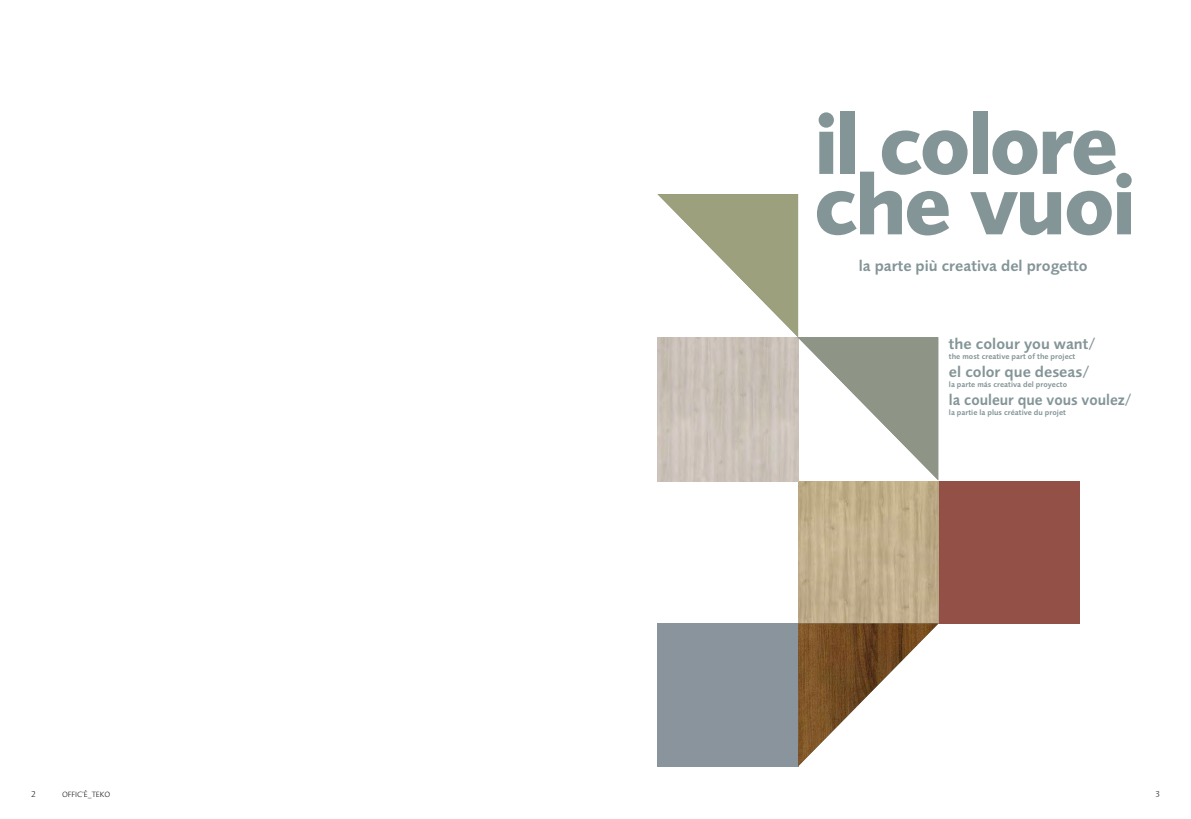
<style>
.page{position:relative;width:1191px;height:819px;background:#fff}
.page>*{position:absolute;margin:0;border:0;box-sizing:border-box;transform-origin:0 0}
.t1{font:700 87.5px "Foundry Sans";letter-spacing:-.04em;color:#849597}
.t2{font:600 15.75px "Foundry Sans";color:#849597}
.t3{font:600 15.75px "Foundry Sans";color:#849597;scale:.95 1}
.t4{font:300 8.75px "Foundry Sans";color:#000}
.t5{font:600 7.88px "Foundry Sans";color:#849597}
.t6{font:300 7.88px "Foundry Sans";color:#000}
</style>
<div class="page">
<div style="left:938px;top:481px;width:141px;height:142px;background:#925046"></div>
<svg style="left:798px;top:481px;width:140px;height:142px;background:#c0ae8b"></svg>
<svg style="left:798px;top:623px;width:140px;height:143px"></svg>
<svg style="left:657px;top:194px;width:281px;height:286px"></svg>
<img style="left:657px;top:194px;width:141px;height:143px">
<h1 class="t1" style="left:813px;top:76px;width:306px">il colore</h1>
<h1 class="t1" style="left:813px;top:137px;width:324px">che vuoi</h1>
<h2 class="t2" style="left:858px;top:254px;width:230px">la parte più creativa del progetto</h2>
<h2 class="t2" style="left:949px;top:332px;width:148px">the colour you want/</h2>
<p class="t5" style="left:949px;top:350px;width:128px">the most creative part of the project</p>
<h2 class="t2" style="left:949px;top:360px;width:142px">el color que deseas/</h2>
<p class="t5" style="left:949px;top:378px;width:120px">la parte más creativa del proyecto</p>
<h2 class="t3" style="left:949px;top:388px;width:194px">la couleur que vous voulez/</h2>
<p class="t5" style="left:949px;top:406px;width:118px">la partie la plus créative du projet</p>
<p class="t4" style="left:31px;top:788px;width:6px">2</p>
<p class="t6" style="left:62px;top:788px;width:50px">OFFIC’È_TEKO</p>
<p class="t4" style="left:1155px;top:787px;width:6px">3</p>
</div>
